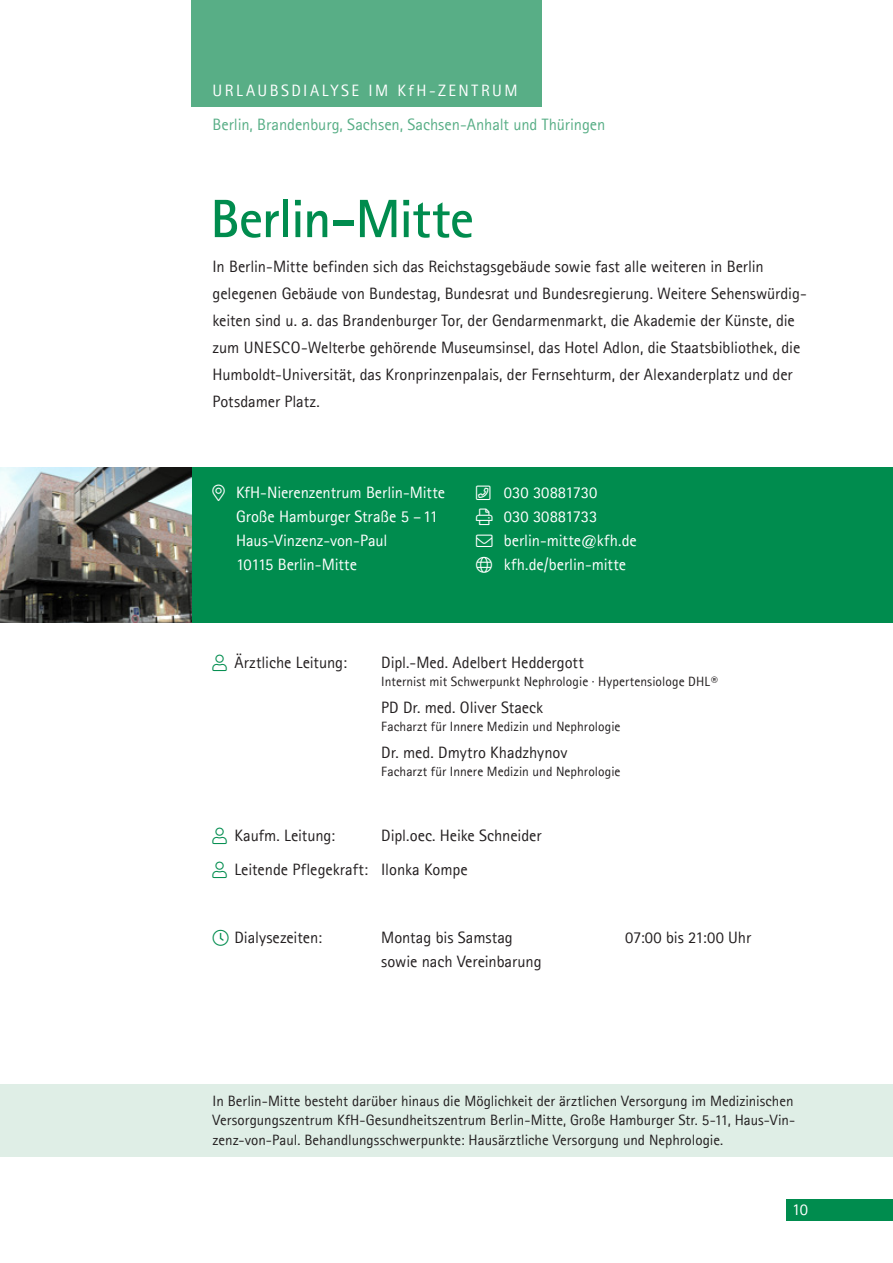
<style>
.page{position:relative;width:893px;height:1263px;background:#fff}
.page>*{position:absolute;margin:0;border:0;box-sizing:border-box;transform-origin:0 0}
.t1{font:700 54px "Agfa Rotis Sans Serif";letter-spacing:-.02em;color:#008c4e}
.t2{font:16.5px/27px "Agfa Rotis Sans Serif";letter-spacing:-.005em;color:#231f20}
.t3{font:16.5px/24px "Agfa Rotis Sans Serif";color:#fff}
.t4{font:16.5px "Agfa Rotis Sans Serif";letter-spacing:-.005em;color:#58ae86}
.t5{font:16.5px "Agfa Rotis Sans Serif";letter-spacing:.145em;color:#fff}
.t6{font:15px/19.5px "Agfa Rotis Sans Serif";color:#231f20}
.t7{font:13.5px "Agfa Rotis Sans Serif";letter-spacing:.005em;color:#231f20}
</style>
<div class="page">
<div style="left:191px;top:0;width:351px;height:106px;background:#58ae86"></div>
<div style="left:0;top:468px;width:893px;height:155px;background:#008c4e"></div>
<div style="left:787px;top:1199px;width:106px;height:21px;background:#008c4e"></div>
<img style="left:0;top:468px;width:191px;height:155px">
<div style="left:0;top:1084px;width:893px;height:73px;background:#dfeee6"></div>
<p class="t5" style="left:213px;top:80px;width:306px">URLAUBSDIALYSE IM KfH-ZENTRUM</p>
<p class="t4" style="left:213px;top:114px;width:394px">Berlin, Brandenburg, Sachsen, Sachsen-Anhalt und Thüringen</p>
<h1 class="t1" style="left:210px;top:185px;width:265px">Berlin-Mitte</h1>
<p class="t2" style="left:213px;top:253px;width:596px">In Berlin-Mitte befinden sich das Reichstagsgebäude sowie fast alle weiteren in Berlin gelegenen Gebäude von Bundestag, Bundesrat und Bundesregierung. Weitere Sehenswürdig&shy;keiten sind u. a. das Brandenburger Tor, der Gendarmenmarkt, die Akademie der Künste, die zum UNESCO-Welterbe gehörende Museumsinsel, das Hotel Adlon, die Staatsbibliothek, die Humboldt-Universität, das Kronprinzenpalais, der Fernsehturm, der Alexanderplatz und der Potsdamer Platz.</p>
<p class="t3" style="left:236px;top:480px;width:211px">KfH-Nierenzentrum Berlin-Mitte<br>Große Hamburger Straße 5 – 11<br>Haus-Vinzenz-von-Paul<br>10115 Berlin-Mitte</p>
<p class="t3" style="left:504px;top:480px;width:135px">030 30881730<br>030 30881733 berlin-mitte@kfh.de kfh.de/berlin-mitte</p>
<p class="t2" style="left:234px;top:648px;width:114px">Ärztliche Leitung:</p>
<p class="t2" style="left:381px;top:648px;width:204px">Dipl.-Med. Adelbert Heddergott</p>
<p class="t7" style="left:381px;top:673px;width:338px">Internist mit Schwerpunkt Nephrologie · Hypertensiologe DHL®</p>
<p class="t2" style="left:381px;top:693px;width:163px">PD Dr. med. Oliver Staeck</p>
<p class="t7" style="left:381px;top:718px;width:241px">Facharzt für Innere Medizin und Nephrologie</p>
<p class="t2" style="left:381px;top:738px;width:188px">Dr. med. Dmytro Khadzhynov</p>
<p class="t7" style="left:381px;top:763px;width:241px">Facharzt für Innere Medizin und Nephrologie</p>
<p class="t2" style="left:234px;top:818px;width:309px;line-height:34px;text-indent:147px">Dipl.oec. Heike Schneider<br>Leitende Pflegekraft: Ilonka Kompe</p>
<p class="t2" style="left:234px;top:821px;width:102px">Kaufm. Leitung:</p>
<p class="t2" style="left:234px;top:923px;width:89px">Dialysezeiten:</p>
<p class="t2" style="left:381px;top:925px;width:162px;line-height:24px">Montag bis Samstag sowie nach Vereinbarung</p>
<p class="t2" style="left:625px;top:923px;width:128px">07:00 bis 21:00 Uhr</p>
<p class="t6" style="left:213px;top:1091px;width:584px">In Berlin-Mitte besteht darüber hinaus die Möglichkeit der ärztlichen Versorgung im Medizinischen<br>Versorgungszentrum KfH-Gesundheitszentrum Berlin-Mitte, Große Hamburger Str. 5-11, Haus-Vin&shy;zenz-von-Paul. Behandlungsschwerpunkte: Hausärztliche Versorgung und Nephrologie.</p>
<p class="t3" style="left:792px;top:1197px;width:17px">10</p>
</div>
